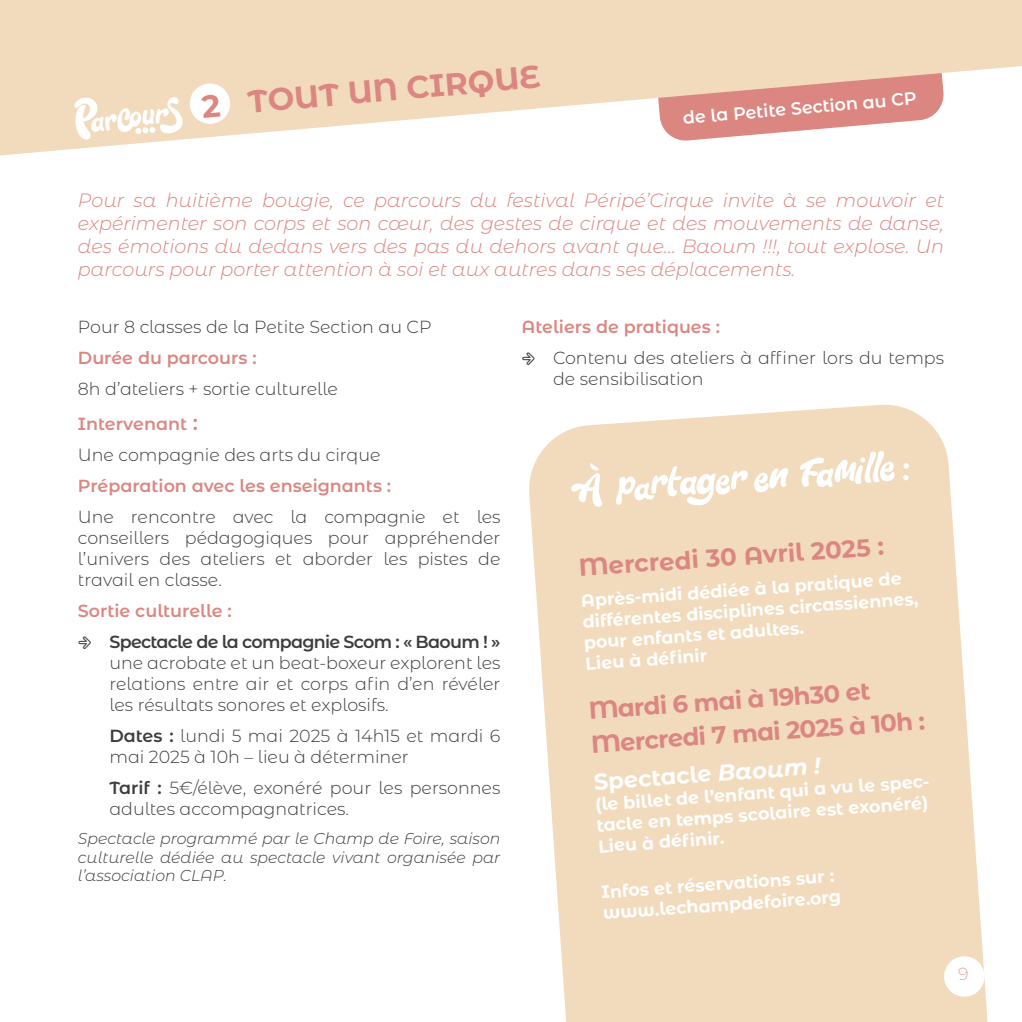
<style>
.page{position:relative;width:1022px;height:1022px;background:#fff}
.page>*{position:absolute;margin:0;border:0;box-sizing:border-box;transform-origin:0 0}
.t1{font:700 31.5px "Montserrat Alternates";color:#db8681}
.t2{font:700 24.5px/33.6px "Montserrat Alternates";color:#db8681}
.t3{font:700 22.75px "Montserrat Alternates";color:#fff}
.t4{font:italic 300 19.25px/23.1px "Montserrat Alternates";color:#db8681;text-align:justify}
.t5{font:300 17.5px/21px "Montserrat Alternates";color:#3d3d3c}
.t6{font:700 17.5px/21px "Montserrat Alternates";color:#fff}
.t7{font:600 17.5px "Montserrat Alternates";color:#db8681}
.t8{font:600 17.5px "Montserrat Alternates";letter-spacing:-.04em;color:#3d3d3c}
.t9{font:600 17.5px "Montserrat Alternates";color:#fff}
.t10{font:200 17.5px "Montserrat Alternates";color:#db8681}
.t11{font:italic 300 15.75px/18.9px "Montserrat Alternates";color:#3d3d3c;text-align:justify}
.s1{font-weight:600;color:#db8681}
.s2{font-weight:600;font-size:21px;color:#db8681}
.s3{font-weight:600}
.s4{font-style:italic}
</style>
<div class="page">
<svg style="left:0;top:0;width:1022px;height:156px;fill:#f2dbbd"></svg>
<svg style="left:529px;top:404px;width:459px;height:618px;background:#f3dec4"></svg>
<svg style="left:571px;top:463px;width:31px;height:44px"></svg>
<svg style="left:616px;top:466px;width:132px;height:39px"></svg>
<svg style="left:754px;top:468px;width:34px;height:25px"></svg>
<svg style="left:800px;top:451px;width:95px;height:36px"></svg>
<svg style="left:903px;top:463px;width:6px;height:17px"></svg>
<div style="left:944px;top:956px;width:40px;height:41px;background:#fff;border-radius:50%"></div>
<svg style="left:73px;top:83px;width:158px;height:57px"></svg>
<h1 class="t1" style="left:246px;top:79px;width:295px;rotate:-5deg">TOUT UN CIRQUE</h1>
<p class="t9" style="left:682px;top:106px;width:236px;rotate:-5deg">de la Petite Section au CP</p>
<p class="t4" style="left:78px;top:188px;width:868px">Pour sa huitième bougie, ce parcours du festival Péripé’Cirque invite à se mouvoir et expérimenter son corps et son cœur, des gestes de cirque et des mouvements de danse, des émotions du dedans vers des pas du dehors avant que… Baoum !!!, tout explose. Un parcours pour porter attention à soi et aux autres dans ses déplacements.</p>
<p class="t5" style="left:78px;top:316px;width:355px">Pour 8 classes de la Petite Section au CP</p>
<p class="t7" style="left:78px;top:346px;width:180px">Durée du parcours :</p>
<p class="t5" style="left:78px;top:371px;width:262px;line-height:35.2px">8h d’ateliers + sortie culturelle<br><span class="s1">Intervenant</span> <span class="s2">:</span></p>
<p class="t5" style="left:78px;top:444px;width:304px">Une compagnie des arts du cirque</p>
<p class="t7" style="left:78px;top:474px;width:315px">Préparation avec les enseignants :</p>
<p class="t5" style="left:78px;top:506px;width:424px;text-align:justify">Une rencontre avec la compagnie et les conseillers pédagogiques pour appréhender l’univers des ateliers et aborder les pistes de travail en classe.</p>
<p class="t7" style="left:78px;top:598px;width:155px">Sortie culturelle :</p>
<p class="t8" style="left:109px;top:629px;width:393px">Spectacle de la compagnie Scom : « Baoum ! »</p>
<p class="t5" style="left:109px;top:652px;width:393px;text-align:justify">une acrobate et un beat-boxeur explorent les relations entre air et corps afin d’en révéler les résultats sonores et explosifs.</p>
<p class="t5" style="left:109px;top:725px;width:393px"><span class="s3">Dates :</span> lundi 5 mai 2025 à 14h15 et mardi 6 mai 2025 à 10h – lieu à déterminer</p>
<p class="t5" style="left:109px;top:776px;width:393px"><span class="s3">Tarif :</span> 5€/élève, exonéré pour les personnes adultes accompagnatrices.</p>
<p class="t11" style="left:78px;top:828px;width:424px">Spectacle programmé par le Champ de Foire, saison culturelle dédiée au spectacle vivant organisée par l’association CLAP.</p>
<p class="t7" style="left:521px;top:315px;width:200px">Ateliers de pratiques :</p>
<p class="t5" style="left:553px;top:347px;width:393px">Contenu des ateliers à affiner lors du temps de sensibilisation</p>
<h2 class="t2" style="left:577px;top:550px;width:307px;rotate:-4deg">Mercredi 30 Avril 2025 :</h2>
<p class="t6" style="left:580px;top:589px;width:338px;rotate:-4deg">Après-midi dédiée à la pratique de différentes disciplines circassiennes, pour enfants et adultes.<br>Lieu à défi nir</p>
<h2 class="t2" style="left:587px;top:692px;width:336px;rotate:-4deg">Mardi 6 mai à 19h30 et<br>Mercredi 7 mai 2025 à 10h :</h2>
<h3 class="t3" style="left:593px;top:765px;width:229px;rotate:-4deg">Spectacle <span class="s4">Baoum !</span></h3>
<p class="t6" style="left:595px;top:793px;width:338px;rotate:-4deg">(le billet de l’enfant qui a vu le spec&shy;tacle en temps scolaire est exonéré)<br>Lieu à défi nir.</p>
<p class="t6" style="left:601px;top:881px;width:240px;rotate:-4deg">Infos et réservations sur : www.lechampdefoire.org</p>
<p class="t10" style="left:958px;top:962px;width:12px">9</p>
</div>
